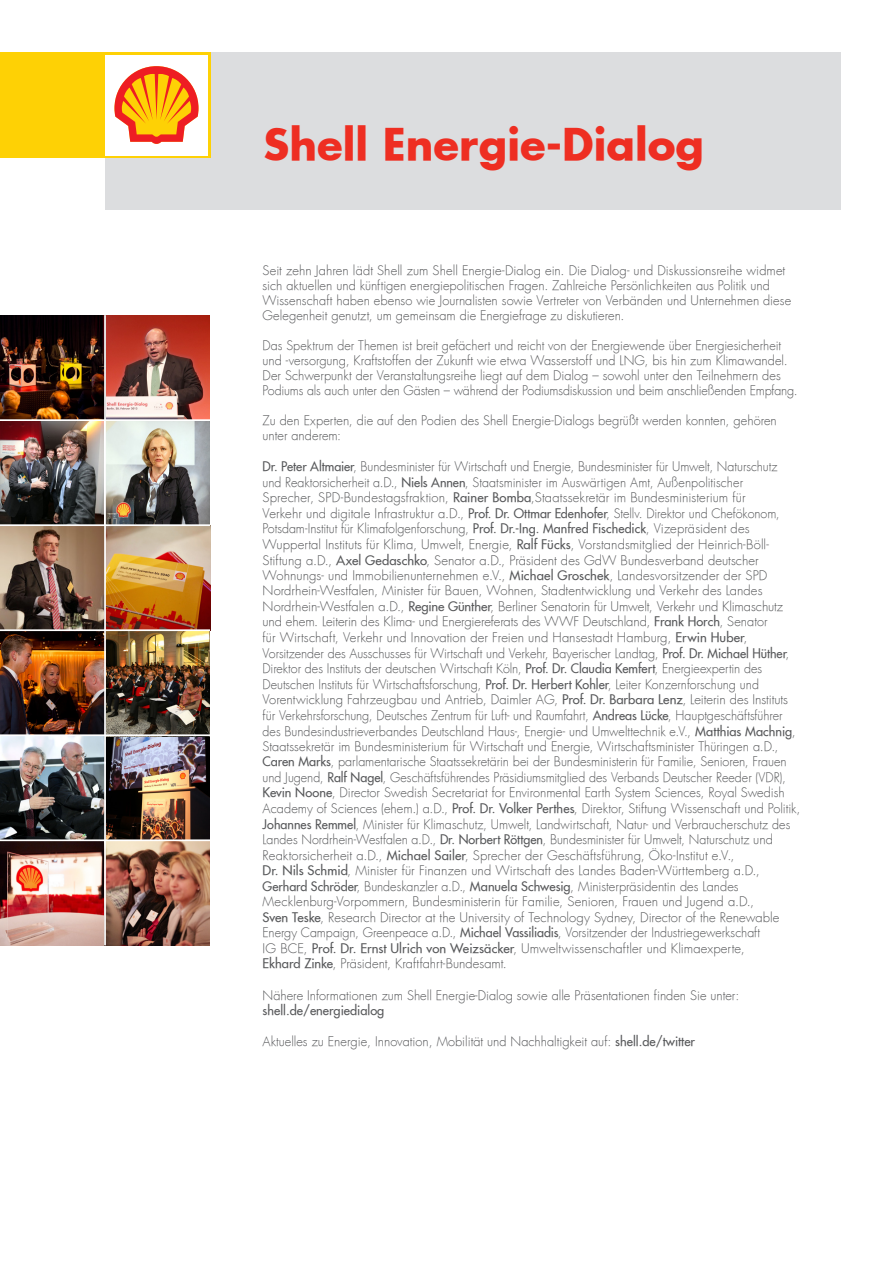
<style>
.page{position:relative;width:893px;height:1263px;background:#fff}
.page>*{position:absolute;margin:0;border:0;box-sizing:border-box;transform-origin:0 0}
.t1{font:700 42px "Futura";color:#ee2e22}
.t2{font:300 12.75px/15.6px "Futura";color:#57585a}
.t3{font:12.75px "Futura";color:#57585a}
.s1{font-weight:400}
</style>
<div class="page">
<img style="left:0;top:315px;width:210px;height:630px">
<div style="left:105px;top:53px;width:735px;height:157px;background:#dcdddf"></div>
<div style="left:0;top:53px;width:210px;height:105px;background:#fed105"></div>
<div style="left:105px;top:55px;width:103px;height:100px;background:#fff"></div>
<svg style="left:114px;top:66px;width:85px;height:78px"></svg>
<hr style="left:0;top:839px;width:210px;height:2px;background:#fff">
<hr style="left:0;top:419px;width:210px;height:2px;background:#fff">
<hr style="left:0;top:524px;width:210px;height:2px;background:#fff">
<hr style="left:0;top:629px;width:210px;height:2px;background:#fff">
<hr style="left:0;top:734px;width:210px;height:2px;background:#fff">
<hr style="left:104px;top:315px;width:2px;height:630px;background:#fff">
<h1 class="t1" style="left:264px;top:116px;width:442px">Shell Energie-Dialog</h1>
<p class="t2" style="left:263px;top:263px;width:530px;line-height:15px">Seit zehn Jahren lädt Shell zum Shell Energie-Dialog ein. Die Dialog- und Diskussionsreihe widmet sich aktuellen und künftigen energiepolitischen Fragen. Zahlreiche Persönlichkeiten aus Politik und Wissenschaft haben ebenso wie Journalisten sowie Vertreter von Verbänden und Unternehmen diese Gelegenheit genutzt, um gemeinsam die Energiefrage zu diskutieren.</p>
<p class="t2" style="left:263px;top:338px;width:537px;line-height:15px">Das Spektrum der Themen ist breit gefächert und reicht von der Energiewende über Energiesicherheit und -versorgung, Kraftstoffen der Zukunft wie etwa Wasserstoff und LNG, bis hin zum Klimawandel.<br>Der Schwerpunkt der Veranstaltungsreihe liegt auf dem Dialog – sowohl unter den Teilnehmern des Podiums als auch unter den Gästen – während der Podiumsdiskussion und beim anschließenden Empfang.</p>
<p class="t2" style="left:263px;top:413px;width:516px;line-height:15px">Zu den Experten, die auf den Podien des Shell Energie-Dialogs begrüßt werden konnten, gehören unter anderem:</p>
<p class="t2" style="left:263px;top:459px;width:539px"><span class="s1">Dr. Peter Altmaier</span>, Bundesminister für Wirtschaft und Energie, Bundesminister für Umwelt, Naturschutz<br>und Reaktorsicherheit a.D., <span class="s1">Niels Annen</span>, Staatsminister im Auswärtigen Amt, Außenpolitischer<br>Sprecher, SPD-Bundestagsfraktion, <span class="s1">Rainer Bomba</span>,Staatssekretär im Bundesministerium für<br>Verkehr und digitale Infrastruktur a.D., <span class="s1">Prof. Dr. Ottmar Edenhofer</span>, Stellv. Direktor und Chefökonom, Potsdam-Institut für Klimafolgenforschung, <span class="s1">Prof. Dr.-Ing. Manfred Fischedick</span>, Vizepräsident des Wuppertal Instituts für Klima, Umwelt, Energie, <span class="s1">Ralf Fücks</span>, Vorstandsmitglied der Heinrich-Böll-Stiftung a.D., <span class="s1">Axel Gedaschko</span>, Senator a.D., Präsident des GdW Bundesverband deutscher Wohnungs- und Immobilienunternehmen e.V., <span class="s1">Michael Groschek</span>, Landesvorsitzender der SPD Nordrhein-Westfalen, Minister für Bauen, Wohnen, Stadtentwicklung und Verkehr des Landes Nordrhein-Westfalen a.D., <span class="s1">Regine Günther</span>, Berliner Senatorin für Umwelt, Verkehr und Klimaschutz und ehem. Leiterin des Klima- und Energiereferats des WWF Deutschland, <span class="s1">Frank Horch</span>, Senator<br>für Wirtschaft, Verkehr und Innovation der Freien und Hansestadt Hamburg, <span class="s1">Erwin Huber</span>, Vorsitzender des Ausschusses für Wirtschaft und Verkehr, Bayerischer Landtag, <span class="s1">Prof. Dr. Michael Hüther</span>, Direktor des Instituts der deutschen Wirtschaft Köln, <span class="s1">Prof. Dr. Claudia Kemfert</span>, Energieexpertin des Deutschen Instituts für Wirtschaftsforschung, <span class="s1">Prof. Dr. Herbert Kohler</span>, Leiter Konzernforschung und Vorentwicklung Fahrzeugbau und Antrieb, Daimler AG, <span class="s1">Prof. Dr. Barbara Lenz</span>, Leiterin des Instituts für Verkehrsforschung, Deutsches Zentrum für Luft- und Raumfahrt, <span class="s1">Andreas Lücke</span>, Hauptgeschäftsführer des Bundesindustrieverbandes Deutschland Haus-, Energie- und Umwelttechnik e.V., <span class="s1">Matthias Machnig</span>, Staatssekretär im Bundesministerium für Wirtschaft und Energie, Wirtschaftsminister Thüringen a.D., <span class="s1">Caren Marks</span>, parlamentarische Staatssekretärin bei der Bundesministerin für Familie, Senioren, Frauen und Jugend, <span class="s1">Ralf Nagel</span>, Geschäftsführendes Präsidiumsmitglied des Verbands Deutscher Reeder (VDR), <span class="s1">Kevin Noone</span>, Director Swedish Secretariat for Environmental Earth System Sciences, Royal Swedish Academy of Sciences (ehem.) a.D., <span class="s1">Prof. Dr. Volker Perthes</span>, Direktor, Stiftung Wissenschaft und Politik, <span class="s1">Johannes Remmel</span>, Minister für Klimaschutz, Umwelt, Landwirtschaft, Natur- und Verbraucherschutz des Landes Nordrhein-Westfalen a.D., <span class="s1">Dr. Norbert Röttgen</span>, Bundesminister für Umwelt, Naturschutz und Reaktorsicherheit a.D., <span class="s1">Michael Sailer</span>, Sprecher der Geschäftsführung, Öko-Institut e.V.,<br><span class="s1">Dr. Nils Schmid</span>, Minister für Finanzen und Wirtschaft des Landes Baden-Württemberg a.D., <span class="s1">Gerhard Schröder</span>, Bundeskanzler a.D., <span class="s1">Manuela Schwesig</span>, Ministerpräsidentin des Landes Mecklenburg-Vorpommern, Bundesministerin für Familie, Senioren, Frauen und Jugend a.D.,<br><span class="s1">Sven Teske</span>, Research Director at the University of Technology Sydney, Director of the Renewable Energy Campaign, Greenpeace a.D., <span class="s1">Michael Vassiliadis</span>, Vorsitzender der Industriegewerkschaft<br>IG BCE, <span class="s1">Prof. Dr. Ernst Ulrich von Weizsäcker</span>, Umweltwissenschaftler und Klimaexperte,<br><span class="s1">Ekhard Zinke</span>, Präsident, Kraftfahrt-Bundesamt.</p>
<p class="t2" style="left:263px;top:987px;width:478px">Nähere Informationen zum Shell Energie-Dialog sowie alle Präsentationen finden Sie unter:</p>
<p class="t3" style="left:263px;top:1002px;width:123px">shell.de/energiedialog</p>
<p class="t2" style="left:263px;top:1034px;width:434px">Aktuelles zu Energie, Innovation, Mobilität und Nachhaltigkeit auf: <span class="s1">shell.de/twitter</span></p>
</div>
